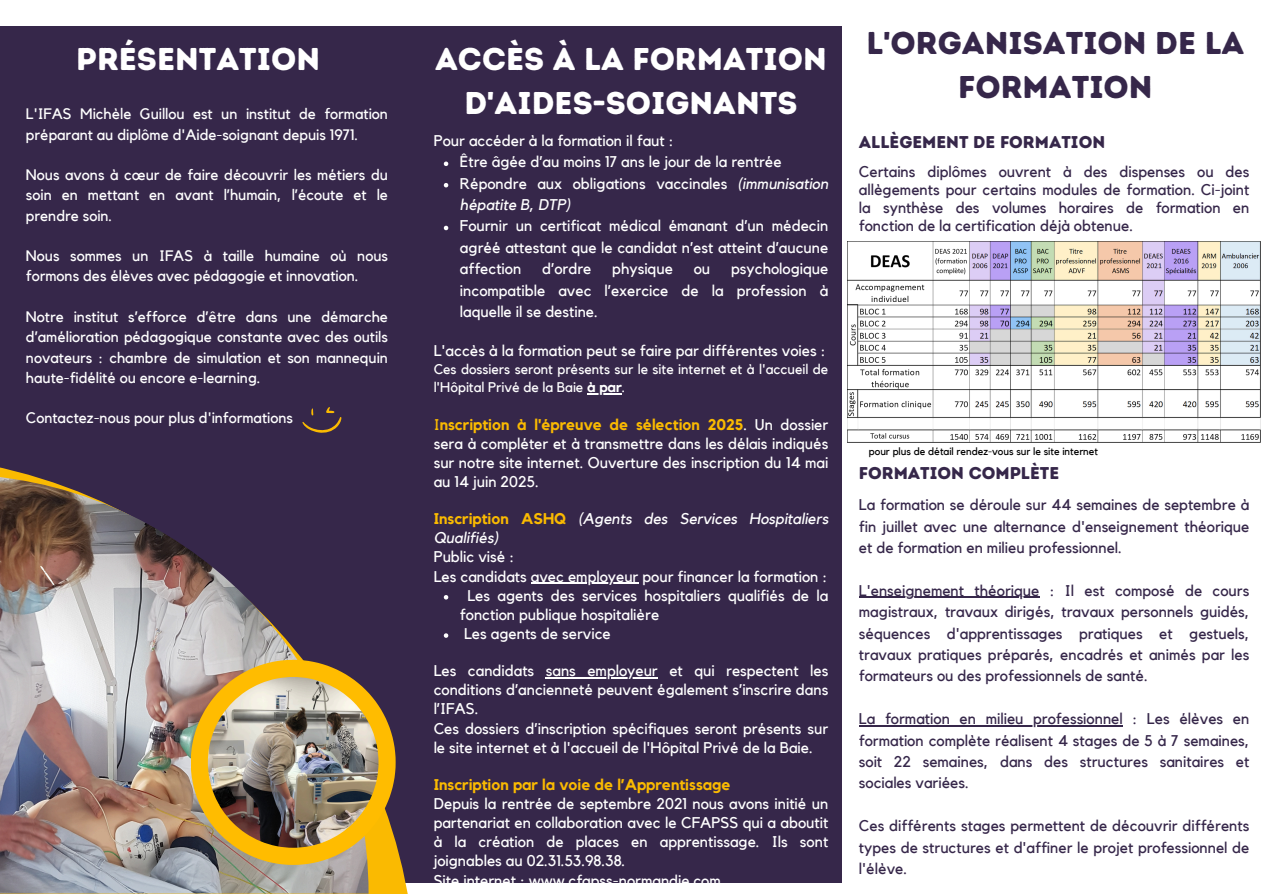
<style>
.page{position:relative;width:1263px;height:894px;background:#fff}
.page>*{position:absolute;margin:0;border:0;box-sizing:border-box;transform-origin:0 0}
.t1{font:31.5px/43.8px "Intro Rust Base";color:#fff;text-align:center}
.t2{font:31.5px/43.8px "Intro Rust Base";color:#36274a;text-align:center}
.t3{font:17.1px "Intro Rust Base";color:#36274a}
.t4{font:15.45px/19.2px "Kollektif";color:#fff}
.t5{font:15.45px/21.3px "Kollektif";color:#36274a;text-align:justify}
.t6{font:700 15.45px "Kollektif";color:#faba01}
.t7{font:italic 15.45px "Kollektif";color:#fff}
.t8{font:15.15px/20.2px "Kollektif";color:#fff}
.t9{font:13.95px/18px "Kollektif";color:#fff}
.t10{font:10.5px "Kollektif";color:#000}
.s1{font-style:italic}
.s2{font-weight:700}
.s3{font-weight:400}
.s4{font-weight:400;color:#fff}
.s5{font-weight:700;font-style:normal;color:#faba01}
</style>
<div class="page">
<div style="left:0;top:26px;width:841px;height:856px;background:#36274a"></div>
<div style="left:0;top:454px;width:416px;height:439px;background:#36274a"></div>
<img style="left:0;top:474px;width:369px;height:419px">
<svg style="left:191px;top:659px;width:205px;height:205px"></svg>
<img style="left:208px;top:676px;width:170px;height:171px">
<svg style="left:302px;top:407px;width:39px;height:26px"></svg>
<img style="left:848px;top:241px;width:413px;height:201px">
<svg style="left:444px;top:161px;width:4px;height:5px"></svg>
<svg style="left:444px;top:183px;width:4px;height:4px"></svg>
<svg style="left:444px;top:226px;width:4px;height:4px"></svg>
<hr style="left:587px;top:393px;width:35px;height:1px;background:#fff">
<hr style="left:531px;top:582px;width:107px;height:1px;background:#fff">
<svg style="left:444px;top:595px;width:4px;height:4px"></svg>
<svg style="left:444px;top:633px;width:4px;height:4px"></svg>
<hr style="left:546px;top:677px;width:112px;height:1px;background:#fff">
<hr style="left:859px;top:596px;width:180px;height:2px;background:#36274a">
<hr style="left:859px;top:725px;width:264px;height:1px;background:#36274a">
<h4 class="t1" style="left:76px;top:37px;width:245px">PRÉSENTATION</h4>
<h4 class="t2" style="left:866px;top:21px;width:380px">L'ORGANISATION DE LA<br>FORMATION</h4>
<p class="t1" style="left:435px;top:37px;width:393px">ACCÈS À LA FORMATION<br>D'AIDES-SOIGNANTS</p>
<h4 class="t8" style="left:26px;top:104px;width:363px">L'IFAS Michèle Guillou est un institut de formation préparant au diplôme d'Aide-soignant depuis 1971.</h4>
<h4 class="t8" style="left:26px;top:165px;width:363px;text-align:justify">Nous avons à cœur de faire découvrir les métiers du soin en mettant en avant l’humain, l’écoute et le prendre soin.</h4>
<p class="t8" style="left:26px;top:246px;width:363px">Nous sommes un IFAS à taille humaine où nous formons des élèves avec pédagogie et innovation.</p>
<p class="t8" style="left:26px;top:307px;width:363px;text-align:justify">Notre institut s’efforce d’être dans une démarche d’amélioration pédagogique constante avec des outils novateurs : chambre de simulation et son mannequin haute-fidélité ou encore e-learning.</p>
<h2 class="t8" style="left:26px;top:408px;width:268px">Contactez-nous pour plus d'informations</h2>
<h3 class="t3" style="left:859px;top:132px;width:248px">ALLÈGEMENT DE FORMATION</h3>
<h5 class="t4" style="left:434px;top:131px;width:241px">Pour accéder à la formation il faut :</h5>
<h5 class="t4" style="left:460px;top:153px;width:323px">Être âgée d’au moins 17 ans le jour de la rentrée</h5>
<h5 class="t4" style="left:460px;top:173px;width:370px;line-height:21.3px">Répondre aux obligations vaccinales <span class="s1">(immunisation hépatite B, DTP)</span></h5>
<h5 class="t4" style="left:460px;top:216px;width:370px;line-height:21.3px;text-align:justify">Fournir un certificat médical émanant d’un médecin agréé attestant que le candidat n’est atteint d’aucune affection</h5>
<p class="t5" style="left:859px;top:163px;width:392px;line-height:18px">Certains diplômes ouvrent à des dispenses ou des allègements pour certains modules de formation. Ci-joint la synthèse des volumes horaires de formation en fonction de la certification déjà obtenue.</p>
<h5 class="t4" style="left:460px;top:258px;width:370px;line-height:21.3px;text-align:justify;text-indent:271px">psychologique incompatible avec l’exercice de la profession à laquelle il se destine.</h5>
<p class="t4" style="left:434px;top:342px;width:393px">L'accès à la formation peut se faire par différentes voies :</p>
<p class="t9" style="left:434px;top:361px;width:396px">Ces dossiers seront présents sur le site internet et à l'accueil de l'Hôpital Privé de la Baie <span class="s2">à par</span>.</p>
<h2 class="t6" style="left:434px;top:417px;width:315px"><span class="s3">I</span>nscription à l'épreuve de sélection 2025<span class="s4">.</span></h2>
<h5 class="t4" style="left:542px;top:260px;width:51px">d’ordre</h5>
<h5 class="t4" style="left:612px;top:260px;width:62px">physique</h5>
<h5 class="t4" style="left:694px;top:260px;width:18px">ou</h5>
<h4 class="t4" style="left:434px;top:415px;width:396px;text-align:justify;text-indent:321px">Un dossier sera à compléter et à transmettre dans les délais indiqués sur notre site internet. Ouverture des inscription du 14 mai au 14 juin 2025.</h4>
<h4 class="t7" style="left:434px;top:511px;width:396px"><span class="s5">Inscription ASHQ</span> (Agents des Services Hospitaliers</h4>
<p class="t4" style="left:434px;top:528px;width:395px"><span class="s1">Qualifiés)<br></span>Public visé :<br>Les candidats avec employeur pour financer la formation :</p>
<p class="t4" style="left:460px;top:586px;width:370px;text-indent:7px">Les agents des services hospitaliers qualifiés de la fonction publique hospitalière<br>Les agents de service</p>
<p class="t4" style="left:434px;top:661px;width:102px">Les candidats</p>
<h4 class="t10" style="left:869px;top:447px;width:231px">pour plus de détail rendez-vous sur le site internet</h4>
<h4 class="t3" style="left:859px;top:463px;width:202px">FORMATION COMPLÈTE</h4>
<h3 class="t5" style="left:859px;top:494px;width:392px">La formation se déroule sur 44 semaines de septembre à fin juillet avec une alternance d'enseignement théorique et de formation en milieu professionnel.</h3>
<h4 class="t5" style="left:859px;top:580px;width:392px">L'enseignement théorique : Il est composé de cours magistraux, travaux dirigés, travaux personnels guidés, séquences d'apprentissages pratiques et gestuels, travaux pratiques préparés, encadrés et animés par les formateurs ou des professionnels de santé.</h4>
<p class="t5" style="left:859px;top:708px;width:392px">La formation en milieu professionnel : Les élèves en formation complète réalisent 4 stages de 5 à 7 semaines, soit 22 semaines, dans des structures sanitaires et sociales variées.</p>
<p class="t5" style="left:859px;top:815px;width:392px">Ces différents stages permettent de découvrir différents types de structures et d'affiner le projet professionnel de l'élève.</p>
<p class="t4" style="left:434px;top:661px;width:396px;text-indent:112px">sans employeur et qui respectent les conditions d’ancienneté peuvent également s’inscrire dans l’IFAS.<br>Ces dossiers d’inscription spécifiques seront présents sur le site internet et à l'accueil de l'Hôpital Privé de la Baie.</p>
<p class="t6" style="left:434px;top:777px;width:298px">Inscription par la voie de l’Apprentissage</p>
<h5 class="t4" style="left:434px;top:794px;width:396px">Depuis la rentrée de septembre 2021 nous avons initié un partenariat en collaboration avec le CFAPSS qui a aboutit à la création de places en apprentissage. Ils sont joignables au 02.31.53.98.38.<br>Site internet : www.cfapss-normandie.com</h5>
</div>
